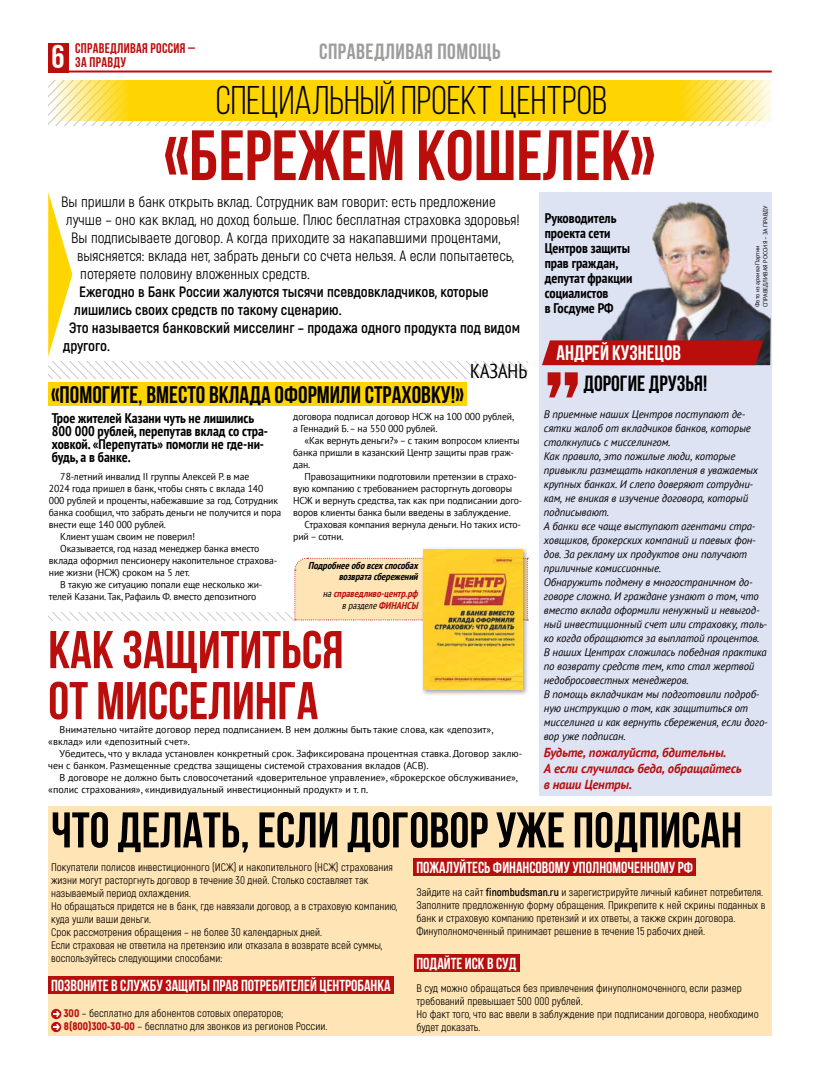
<style>
.page{position:relative;width:820px;height:1078px;background:#fff}
.page>*{position:absolute;margin:0;border:0;box-sizing:border-box;transform-origin:0 0}
.t1{font:700 71px "Bebas Neue";color:#b90e0c}
.t2{font:700 53px/51px "Bebas Neue";color:#b90e0c}
.t3{font:700 50px "Bebas Neue";color:#000}
.t4{font:40px "Bebas Neue";color:#000}
.t5{font:33px "Bebas Neue Cyrillic";color:#fff}
.t6{font:700 24px "Bebas Neue";color:#000}
.t7{font:700 22px "Bebas Neue";letter-spacing:.02em;color:#9d9d9c}
.t8{font:700 22px "Bebas Neue";color:#000}
.t9{font:700 21px "Bebas Neue";color:#fff}
.t10{font:condensed 20px "PT Sans";color:#000}
.t11{font:700 16px "Bebas Neue";color:#fff}
.t12{font:15px "Akrobat";color:#000}
.t13{font:700 15px "Akrobat";color:#000}
.t14{font:700 condensed 14px/15px "PT Sans";color:#000}
.t15{font:700 14px/14px "Bebas Neue";letter-spacing:.02em;color:#b90e0c}
.t16{font:italic 700 13px/16px "PT Sans";letter-spacing:-.015em;color:#b90e0c}
.t17{font:11px/13px "Akrobat";color:#000}
.t18{font:italic 11px/14px "PT Sans";letter-spacing:-.01em;color:#000}
.t19{font:10px/12px "PT Sans";letter-spacing:-.01em;color:#000}
.t20{font:italic 700 condensed 10px/11.2px "PT Sans";color:#000;text-align:right}
.t21{font:italic 700 condensed 10px/11.2px "PT Sans";color:#b90e0c;text-align:right}
.t22{font:6px/8px "PT Sans";color:#000}
.s1{font-weight:400;color:#000}
.s2{font-weight:900;color:#b90e0c}
.s3{font-weight:700}
</style>
<div class="page">
<hr style="left:69px;top:70px;width:702px;height:2px;background:#b90e0c">
<div style="left:48px;top:43px;width:21px;height:29px;background:#b90e0c"></div>
<div style="left:48px;top:806px;width:723px;height:229px;background:#ffe4b5"></div>
<img style="left:48px;top:361px;width:479px;height:17px">
<img style="left:48px;top:612px;width:246px;height:8px">
<img style="left:48px;top:121px;width:711px;height:4px">
<svg style="left:48px;top:81px;width:723px;height:40px;background:#fed91d"></svg>
<div style="left:539px;top:192px;width:232px;height:603px;background:#dee3f4"></div>
<svg style="left:547px;top:372px;width:30px;height:25px"></svg>
<img style="left:601px;top:201px;width:170px;height:164px">
<svg style="left:542px;top:340px;width:220px;height:25px;background:#b61312"></svg>
<div style="left:294px;top:557px;width:127px;height:63px;background:#ffe4b5"></div>
<div style="left:421px;top:546px;width:107px;height:149px;background:#000;opacity:.35"></div>
<img style="left:423px;top:549px;width:99px;height:140px">
<svg style="left:48px;top:192px;width:24px;height:164px"></svg>
<div style="left:48px;top:975px;width:345px;height:18px;background:#b90e0c"></div>
<svg style="left:51px;top:1008px;width:10px;height:10px"></svg>
<svg style="left:53px;top:1010px;width:7px;height:6px"></svg>
<svg style="left:51px;top:1021px;width:10px;height:10px"></svg>
<svg style="left:53px;top:1023px;width:7px;height:6px"></svg>
<div style="left:413px;top:857px;width:282px;height:18px;background:#b90e0c"></div>
<div style="left:413px;top:953px;width:106px;height:18px;background:#b90e0c"></div>
<div style="left:48px;top:382px;width:418px;height:24px;background:#ffd500"></div>
<h3 class="t5" style="left:52px;top:39px;width:15px">6</h3>
<h3 class="t15" style="left:75px;top:41px;width:121px">СПРАВЕДЛИВАЯ РОССИЯ –<br>ЗА ПРАВДУ</h3>
<h3 class="t7" style="left:319px;top:40px;width:183px">СПРАВЕДЛИВАЯ ПОМОЩЬ</h3>
<h3 class="t4" style="left:216px;top:79px;width:392px">специальный проект центров</h3>
<h1 class="t1" style="left:164px;top:116px;width:493px">«Бережем кошелек»</h1>
<h3 class="t12" style="left:61px;top:193px;width:436px">Вы пришли в банк открыть вклад. Сотрудник вам говорит: есть предложение</h3>
<h3 class="t12" style="left:66px;top:211px;width:454px">лучше – оно как вклад, но доход больше. Плюс бесплатная страховка здоровья!</h3>
<h3 class="t12" style="left:71px;top:229px;width:431px">Вы подписываете договор. А когда приходите за накапавшими процентами,</h3>
<h3 class="t12" style="left:77px;top:247px;width:438px">выясняется: вклада нет, забрать деньги со счета нельзя. А если попытаетесь,</h3>
<h3 class="t12" style="left:80px;top:265px;width:231px">потеряете половину вложенных средств.</h3>
<h3 class="t13" style="left:79px;top:282px;width:411px">Ежегодно в Банк России жалуются тысячи псевдовкладчиков, которые</h3>
<h3 class="t13" style="left:74px;top:300px;width:269px">лишились своих средств по такому сценарию.</h3>
<h3 class="t13" style="left:69px;top:318px;width:452px">Это называется банковский мисселинг – продажа одного продукта под видом</h3>
<h3 class="t13" style="left:63px;top:336px;width:48px">другого.</h3>
<h3 class="t14" style="left:544px;top:210px;width:89px">Руководитель проекта сети<br>Центров защиты прав граждан, депутат фракции социалистов<br>в Госдуме РФ</h3>
<p class="t22" style="left:753px;top:307px;width:103px;rotate:-90deg">Фото из архива Партии<br>СПРАВЕДЛИВАЯ РОССИЯ – ЗА ПРАВДУ</p>
<h3 class="t9" style="left:556px;top:341px;width:126px">Андрей КУЗНЕЦОВ</h3>
<h3 class="t10" style="left:470px;top:358px;width:59px">КАЗАНЬ</h3>
<h3 class="t8" style="left:583px;top:371px;width:125px">Дорогие друзья!</h3>
<p class="t18" style="left:543px;top:406px;width:225px">В приемные наших Центров поступают де&shy;сятки жалоб от вкладчиков банков, которые столкнулись с мисселингом.<br>Как правило, это пожилые люди, которые привыкли размещать накопления в уважаемых крупных банках. И слепо доверяют сотрудни&shy;кам, не вникая в изучение договора, который подписывают.<br>А банки все чаще выступают агентами стра&shy;ховщиков, брокерских компаний и паевых фон&shy;дов. За рекламу их продуктов они получают приличные комиссионные.<br>Обнаружить подмену в многостраничном до&shy;говоре сложно. И граждане узнают о том, что вместо вклада оформили ненужный и невыгод&shy;ный инвестиционный счет или страховку, толь&shy;ко когда обращаются за выплатой процентов.<br>В наших Центрах сложилась победная практика по возврату средств тем, кто стал жертвой недобросовестных менеджеров.<br>В помощь вкладчикам мы подготовили подроб&shy;ную инструкцию о том, как защититься от мисселинга и как вернуть сбережения, если дого&shy;вор уже подписан.</p>
<h3 class="t16" style="left:543px;top:744px;width:199px">Будьте, пожалуйста, бдительны.<br>А если случилась беда, обращайтесь в наши Центры.</h3>
<h3 class="t6" style="left:51px;top:381px;width:414px">«Помогите, вместо вклада оформили страховку!»</h3>
<h3 class="t14" style="left:52px;top:411px;width:218px;line-height:13px">Трое жителей Казани чуть не лишились 800 000 рублей, перепутав вклад со стра&shy;ховкой. «Перепутать» помогли не где-ни&shy;будь, а в банке.</h3>
<p class="t19" style="left:60px;top:470px;width:191px">78-летний инвалид II группы Алексей Р. в мае</p>
<p class="t19" style="left:49px;top:482px;width:216px">2024 года пришел в банк, чтобы снять с вклада 140</p>
<p class="t19" style="left:49px;top:494px;width:230px">000 рублей и проценты, набежавшие за год. Сотрудник</p>
<p class="t19" style="left:49px;top:506px;width:234px">банка сообщил, что забрать деньги не получится и пора</p>
<p class="t19" style="left:49px;top:518px;width:119px">внести еще 140 000 рублей.</p>
<p class="t19" style="left:60px;top:530px;width:136px">Клиент ушам своим не поверил!</p>
<p class="t19" style="left:60px;top:542px;width:201px">Оказывается, год назад менеджер банка вместо</p>
<p class="t19" style="left:49px;top:554px;width:230px">вклада оформил пенсионеру накопительное страхова-</p>
<p class="t19" style="left:49px;top:566px;width:142px">ние жизни (НСЖ) сроком на 5 лет.</p>
<p class="t19" style="left:60px;top:578px;width:204px">В такую же ситуацию попали еще несколько жи-</p>
<p class="t19" style="left:49px;top:590px;width:209px">телей Казани. Так, Рафаиль Ф. вместо депозитного</p>
<p class="t19" style="left:293px;top:410px;width:222px">договора подписал договор НСЖ на 100 000 рублей, а Геннадий Б. – на 550 000 рублей.</p>
<p class="t19" style="left:293px;top:434px;width:228px;text-indent:11px">«Как вернуть деньги?» – с таким вопросом клиенты банка пришли в казанский Центр защиты прав граж&shy;дан.</p>
<p class="t19" style="left:293px;top:470px;width:230px;text-indent:11px">Правозащитники подготовили претензии в страхо&shy;вую компанию с требованием расторгнуть договоры НСЖ и вернуть средства, так как при подписании дого&shy;воров клиенты банка были введены в заблуждение.</p>
<p class="t19" style="left:293px;top:518px;width:229px;text-indent:11px">Страховая компания вернула деньги. Но таких исто&shy;рий – сотни.</p>
<p class="t20" style="left:308px;top:560px;width:114px">Подробнееобовсехспособах возвратасбережений</p>
<p class="t21" style="left:323px;top:588px;width:99px"><span class="s1">на</span>справедливо-центр.рф <span class="s1">вразделе</span>ФИНАНСЫ</p>
<h2 class="t2" style="left:48px;top:623px;width:297px">КАК ЗАЩИТИТЬСЯ<br>ОТ МИССЕЛИНГА</h2>
<p class="t19" style="left:48px;top:722px;width:446px;text-indent:11px">Внимательно читайте договор перед подписанием. В нем должны быть такие слова, как «депозит», «вклад» или «депозитный счет».</p>
<p class="t19" style="left:48px;top:746px;width:475px;text-indent:11px">Убедитесь, что у вклада установлен конкретный срок. Зафиксирована процентная ставка. Договор заклю&shy;чен с банком. Размещенные средства защищены системой страхования вкладов (АСВ).</p>
<p class="t19" style="left:48px;top:770px;width:471px;text-indent:11px">В договоре не должно быть словосочетаний «доверительное управление», «брокерское обслуживание», «полис страхования», «индивидуальный инвестиционный продукт» и т. п.</p>
<h3 class="t3" style="left:51px;top:802px;width:692px">ЧТО ДЕЛАТЬ, ЕСЛИ ДОГОВОР УЖЕ ПОДПИСАН</h3>
<p class="t17" style="left:51px;top:860px;width:348px">Покупатели полисов инвестиционного (ИСЖ) и накопительного (НСЖ) страхования жизни могут расторгнуть договор в течение 30 дней. Столько составляет так называемый период охлаждения.<br>Но обращаться придется не в банк, где навязали договор, а в страховую компанию, куда ушли ваши деньги.<br>Срок рассмотрения обращения – не более 30 календарных дней.<br>Если страховая не ответила на претензию или отказала в возврате всей суммы, воспользуйтесь следующими способами:</p>
<h3 class="t11" style="left:51px;top:976px;width:341px">Позвоните в Службу защиты прав потребителей Центробанка</h3>
<p class="t17" style="left:64px;top:1006px;width:265px"><span class="s2">300</span> – бесплатно для абонентов сотовых операторов;<br><span class="s2">8(800)300-30-00</span> – бесплатно для звонков из регионов России.</p>
<h3 class="t11" style="left:416px;top:858px;width:278px">Пожалуйтесь финансовому уполномоченному РФ</h3>
<p class="t17" style="left:416px;top:885px;width:350px">Зайдите на сайт <span class="s3">finombudsman.ru</span> и зарегистрируйте личный кабинет потребителя.<br>Заполните предложенную форму обращения. Прикрепите к ней скрины поданных в банк и страховую компанию претензий и их ответы, а также скрин договора.<br>Финуполномоченный принимает решение в течение 15 рабочих дней.</p>
<h3 class="t11" style="left:416px;top:954px;width:102px">Подайте иск в суд</h3>
<p class="t17" style="left:416px;top:981px;width:343px">В суд можно обращаться без привлечения финуполномоченного, если размер требований превышает 500 000 рублей.<br>Но факт того, что вас ввели в заблуждение при подписании договора, необходимо будет доказать.</p>
</div>
